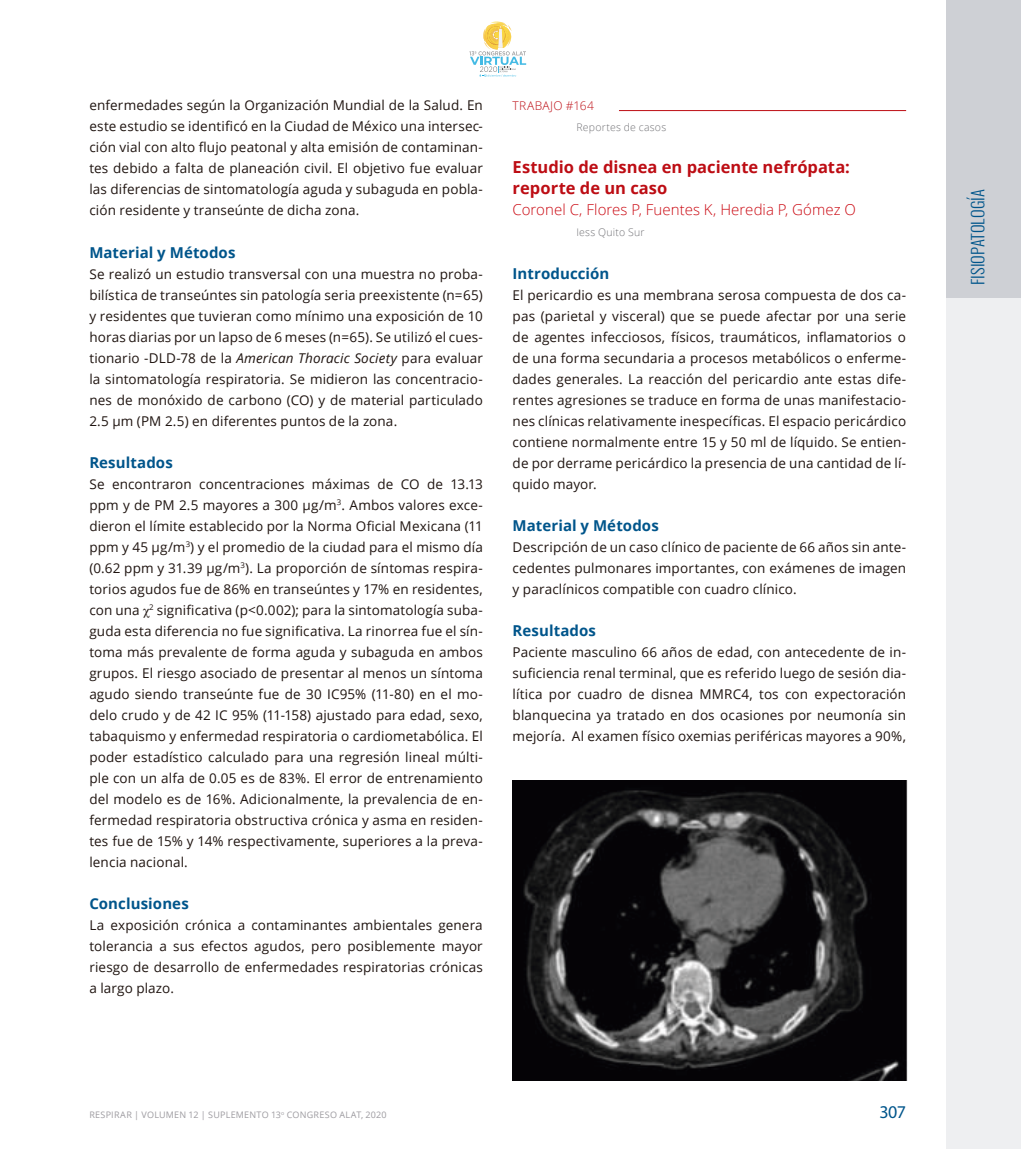
<style>
.page{position:relative;width:1021px;height:1149px;background:#fff}
.page>*{position:absolute;margin:0;border:0;box-sizing:border-box;transform-origin:0 0}
.t1{font:18px "Myriad Pro";color:#00558b}
.sub1{font:700 16.5px/21px "Open Sans";color:#bd0d14}
.t2{font:300 16.5px "Oswald";color:#00558b}
.sub2{font:700 15px "Open Sans";letter-spacing:.005em;color:#00558b}
.autores1{font:300 15px "Open Sans";letter-spacing:.005em;color:#cb0912}
.primero_seco_port{font:13.5px/21px "Open Sans";letter-spacing:.01em;color:#1f1410;text-align:justify}
.Trabajos_tit{font:300 12px "Open Sans";letter-spacing:.03em;color:#bd0d14}
.autores2{font:300 10.5px "Open Sans";letter-spacing:.02em;color:#737377}
.t3{font:9px "Open Sans";letter-spacing:.025em;color:#9d9ba0}
.s1{font-style:italic}
</style>
<div class="page">
<div style="left:945px;top:0;width:75px;height:297px;background:#ced0d5"></div>
<div style="left:945px;top:297px;width:75px;height:851px;background:#eeeff1"></div>
<svg style="left:469px;top:21px;width:57px;height:56px"></svg>
<hr style="left:619px;top:110px;width:287px;height:1px;background:#bd0d14">
<img style="left:512px;top:780px;width:396px;height:300px">
<p class="primero_seco_port" style="left:89px;top:95px;width:395px">enfermedades según la Organización Mundial de la Salud. En este estudio se identificó en la Ciudad de México una intersec&shy;ción vial con alto flujo peatonal y alta emisión de contaminan&shy;tes debido a falta de planeación civil. El objetivo fue evaluar las diferencias de sintomatología aguda y subaguda en pobla&shy;ción residente y transeúnte de dicha zona.</p>
<p class="sub2" style="left:89px;top:241px;width:148px">Material y Métodos</p>
<p class="primero_seco_port" style="left:89px;top:263px;width:395px">Se realizó un estudio transversal con una muestra no proba&shy;bilística de transeúntes sin patología seria preexistente (n=65) y residentes que tuvieran como mínimo una exposición de 10 horas diarias por un lapso de 6 meses (n=65). Se utilizó el cues&shy;tionario -DLD-78 de la <span class="s1">American Thoracic Society</span> para evaluar la sintomatología respiratoria. Se midieron las concentracio&shy;nes de monóxido de carbono (CO) y de material particulado 2.5 µm (PM 2.5) en diferentes puntos de la zona.</p>
<p class="sub2" style="left:89px;top:451px;width:85px">Resultados</p>
<p class="primero_seco_port" style="left:89px;top:473px;width:395px">Se encontraron concentraciones máximas de CO de 13.13 ppm y de PM 2.5 mayores a 300 µg/m<sup>3</sup>. Ambos valores exce&shy;dieron el límite establecido por la Norma Oficial Mexicana (11 ppm y 45 µg/m<sup>3</sup>) y el promedio de la ciudad para el mismo día (0.62 ppm y 31.39 µg/m<sup>3</sup>). La proporción de síntomas respira&shy;torios agudos fue de 86% en transeúntes y 17% en residentes, con una <sup>2</sup> significativa (p&lt;0.002); para la sintomatología suba&shy;guda esta diferencia no fue significativa. La rinorrea fue el sín&shy;toma más prevalente de forma aguda y subaguda en ambos grupos. El riesgo asociado de presentar al menos un síntoma agudo siendo transeúnte fue de 30 IC95% (11-80) en el mo&shy;delo crudo y de 42 IC 95% (11-158) ajustado para edad, sexo, tabaquismo y enfermedad respiratoria o cardiometabólica. El poder estadístico calculado para una regresión lineal múlti&shy;ple con un alfa de 0.05 es de 83%. El error de entrenamiento del modelo es de 16%. Adicionalmente, la prevalencia de en&shy;fermedad respiratoria obstructiva crónica y asma en residen&shy;tes fue de 15% y 14% respectivamente, superiores a la preva&shy;lencia nacional.</p>
<p class="sub2" style="left:89px;top:892px;width:101px">Conclusiones</p>
<p class="primero_seco_port" style="left:89px;top:914px;width:395px">La exposición crónica a contaminantes ambientales genera tolerancia a sus efectos agudos, pero posiblemente mayor riesgo de desarrollo de enfermedades respiratorias crónicas a largo plazo.</p>
<p class="Trabajos_tit" style="left:512px;top:98px;width:83px">TRABAJO #164</p>
<p class="autores2" style="left:576px;top:120px;width:91px">Reportes de casos</p>
<p class="sub1" style="left:512px;top:156px;width:339px">Estudio de disnea en paciente nefrópata: reporte de un caso</p>
<p class="autores1" style="left:512px;top:200px;width:345px">Coronel C, Flores P, Fuentes K, Heredia P, Gómez O</p>
<p class="autores2" style="left:576px;top:225px;width:70px">Iess Quito Sur</p>
<p class="sub2" style="left:512px;top:262px;width:98px">Introducción</p>
<p class="primero_seco_port" style="left:512px;top:284px;width:395px">El pericardio es una membrana serosa compuesta de dos ca&shy;pas (parietal y visceral) que se puede afectar por una serie de agentes infecciosos, físicos, traumáticos, inflamatorios o de una forma secundaria a procesos metabólicos o enferme&shy;dades generales. La reacción del pericardio ante estas dife&shy;rentes agresiones se traduce en forma de unas manifestacio&shy;nes clínicas relativamente inespecíficas. El espacio pericárdico contiene normalmente entre 15 y 50 ml de líquido. Se entien&shy;de por derrame pericárdico la presencia de una cantidad de lí&shy;quido mayor.</p>
<p class="sub2" style="left:512px;top:514px;width:148px">Material y Métodos</p>
<p class="primero_seco_port" style="left:512px;top:536px;width:395px">Descripción de un caso clínico de paciente de 66 años sin ante&shy;cedentes pulmonares importantes, con exámenes de imagen y paraclínicos compatible con cuadro clínico.</p>
<p class="sub2" style="left:512px;top:619px;width:85px">Resultados</p>
<p class="primero_seco_port" style="left:512px;top:641px;width:395px">Paciente masculino 66 años de edad, con antecedente de in&shy;suficiencia renal terminal, que es referido luego de sesión dia&shy;lítica por cuadro de disnea MMRC4, tos con expectoración blanquecina ya tratado en dos ocasiones por neumonía sin mejoría. Al examen físico oxemias periféricas mayores a 90%,</p>
<p class="t3" style="left:89px;top:1108px;width:299px">RESPIRAR | VOLUMEN 12 | SUPLEMENTO 13<sup>o</sup> CONGRESO ALAT, 2020</p>
<h1 class="t1" style="left:879px;top:1100px;width:28px">307</h1>
<p class="t2" style="left:966px;top:285px;width:97px;rotate:-90deg">FISIOPATOLOGÍA</p>
</div>
